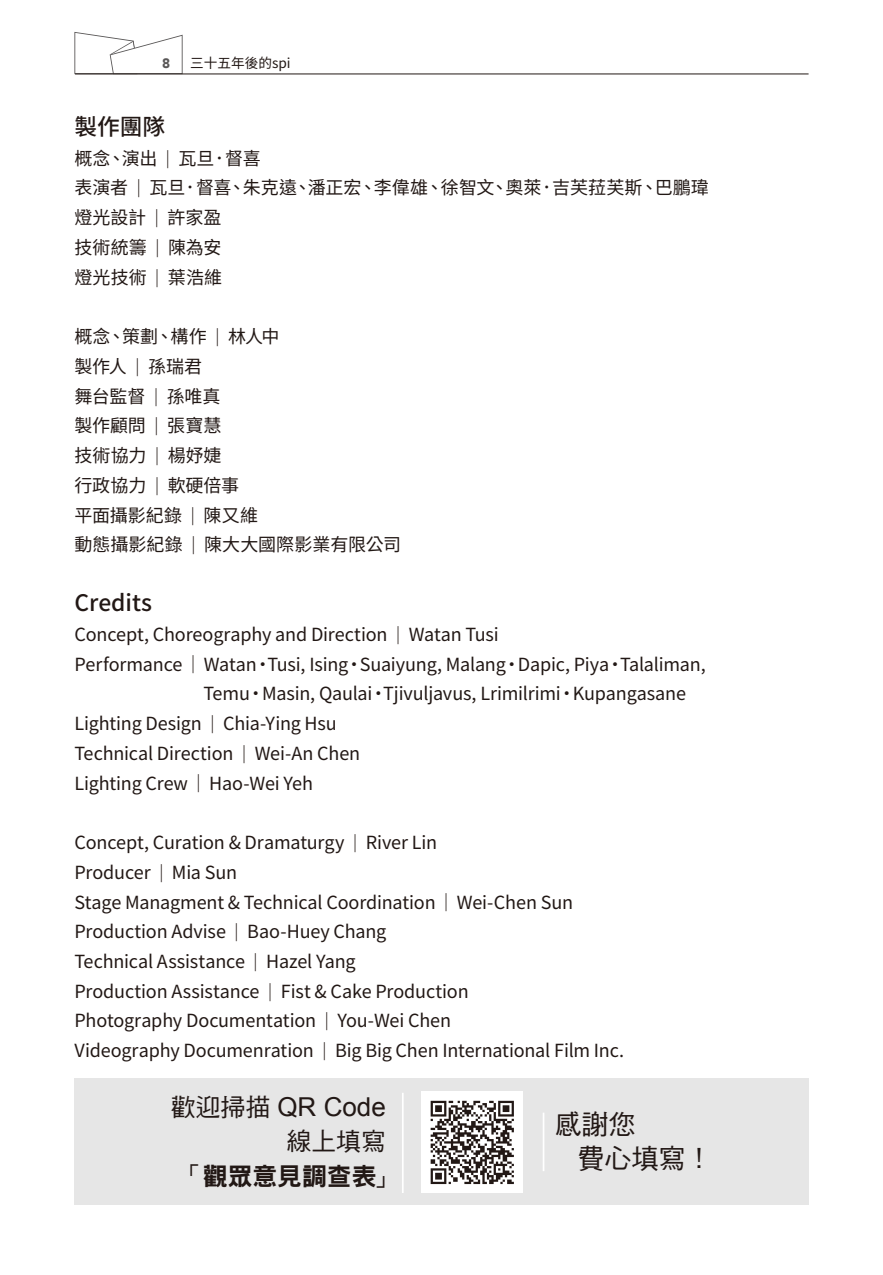
<style>
.page{position:relative;width:883px;height:1275px;background:#fff}
.page>*{position:absolute;margin:0;border:0;box-sizing:border-box;transform-origin:0 0}
.t1{font:27.3px/34.6px "DF Hei Std W5";letter-spacing:-.01em;color:#221815}
.t2{font:26.07px "Arial";color:#221815}
.t3{font:24.85px "DF Hei Std W9";color:#221815}
.t4{font:24.85px "DF Hei Std W5";color:#221815}
.t5{font:500 22.75px "Source Han Sans TC";color:#221815}
.t6{font:18.03px/29.8px "Source Han Sans TC";letter-spacing:-.01em;color:#221815}
.t7{font:13.65px "Source Han Sans TC";color:#221815}
.t8{font:900 13.65px "Avenir";color:#595757}
.s1{font-family:"DF Hei Std W5";font-size:24.85px}
.s2{font-family:"DF Hei Std W5"}
</style>
<div class="page">
<svg style="left:74px;top:32px;width:109px;height:42px"></svg>
<hr style="left:75px;top:74px;width:734px;height:1px;background:#221815">
<div style="left:74px;top:1079px;width:735px;height:126px;background:#e6e6e6"></div>
<hr style="left:402px;top:1093px;width:2px;height:100px;background:#fff">
<hr style="left:543px;top:1113px;width:1px;height:58px;background:#fff">
<div style="left:422px;top:1092px;width:101px;height:101px;background:#fff"></div>
<svg style="left:431px;top:1101px;width:83px;height:83px"></svg>
<p class="t8" style="left:162px;top:51px;width:10px">8</p>
<p class="t7" style="left:190px;top:55px;width:102px">三十五年後的spi</p>
<p class="t5" style="left:74px;top:114px;width:92px">製作團隊</p>
<p class="t6" style="left:74px;top:144px;width:636px">概念、演出 ｜ 瓦旦．督喜<br>表演者 ｜ 瓦旦．督喜、朱克遠、潘正宏、李偉雄、徐智文、奧萊．吉芙菈芙斯、巴鵬瑋燈光設計 ｜ 許家盈<br>技術統籌 ｜ 陳為安<br>燈光技術 ｜ 葉浩維</p>
<p class="t6" style="left:74px;top:322px;width:328px">概念、策劃、構作 ｜ 林人中<br>製作人 ｜ 孫瑞君<br>舞台監督 ｜ 孫唯真<br>製作顧問 ｜ 張寶慧<br>技術協力 ｜ 楊妤婕<br>行政協力 ｜ 軟硬倍事<br>平面攝影紀錄 ｜ 陳又維<br>動態攝影紀錄 ｜ 陳大大國際影業有限公司</p>
<p class="t5" style="left:74px;top:590px;width:79px">Credits</p>
<p class="t6" style="left:74px;top:620px;width:426px">Concept, Choreography and Direction ｜ Watan Tusi</p>
<p class="t6" style="left:74px;top:649px;width:633px">Performance ｜ Watan·Tusi, Ising·Suaiyung, Malang·Dapic, Piya·Talaliman,</p>
<p class="t6" style="left:203px;top:679px;width:484px">Temu·Masin, Qaulai·Tjivuljavus, Lrimilrimi·Kupangasane</p>
<p class="t6" style="left:74px;top:709px;width:264px">Lighting Design ｜ Chia-Ying Hsu</p>
<p class="t6" style="left:74px;top:739px;width:287px">Technical Direction ｜ Wei-An Chen</p>
<p class="t6" style="left:74px;top:768px;width:240px">Lighting Crew ｜ Hao-Wei Yeh</p>
<p class="t6" style="left:74px;top:828px;width:551px">Concept, Curation &amp; Dramaturgy ｜ River Lin<br>Producer ｜ Mia Sun<br>Stage Managment &amp; Technical Coordination ｜ Wei-Chen Sun Production Advise ｜ Bao-Huey Chang<br>Technical Assistance ｜ Hazel Yang<br>Production Assistance ｜ Fist &amp; Cake Production<br>Photography Documentation ｜ You-Wei Chen<br>Videography Documenration ｜ Big Big Chen International Film Inc.</p>
<h2 class="t2" style="left:171px;top:1089px;width:217px"><span class="s1">歡迎掃描</span> QR Code</h2>
<h3 class="t4" style="left:287px;top:1128px;width:101px">線上填寫</h3>
<h3 class="t3" style="left:178px;top:1163px;width:220px"><span class="s2">「</span>觀眾意見調查表<span class="s2">」</span></h3>
<h1 class="t1" style="left:577px;top:1106px;width:137px;text-indent:-23px">感謝您<br>費心填寫！</h1>
</div>
